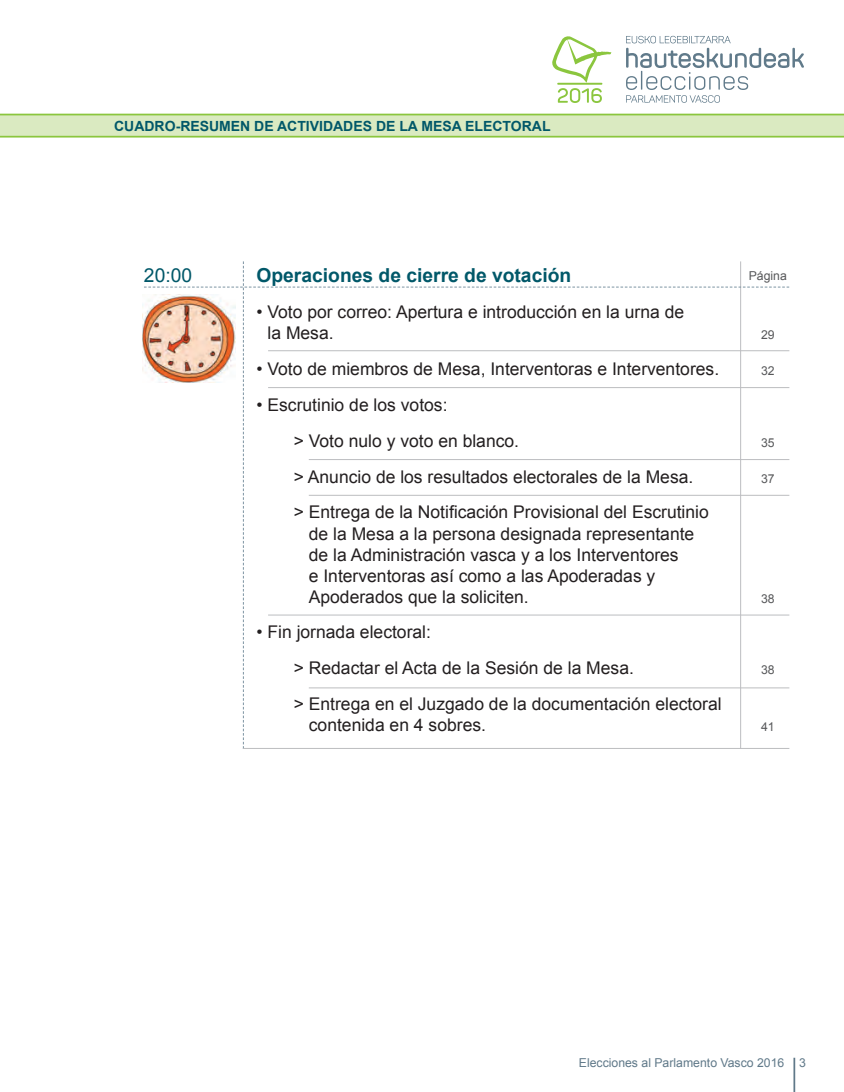
<style>
.page{position:relative;width:844px;height:1092px;background:#fff}
.page>*{position:absolute;margin:0;border:0;box-sizing:border-box;transform-origin:0 0}
.t1{font:700 19.25px "Arial";color:#015869}
.t2{font:19.25px "Arial";color:#015869}
.t3{font:17.5px/21px "Arial";color:#231f20}
.t4{font:700 14px "Arial";color:#015869}
.t5{font:12.25px "Arial";color:#607989}
.t6{font:12.25px "Arial";color:#57585a}
</style>
<div class="page">
<hr style="left:793px;top:1057px;width:2px;height:34px;background:#607989">
<div style="left:0;top:115px;width:843px;height:21px;background:#daeac1"></div>
<hr style="left:0;top:114px;width:843px;height:1px;background:#8bc63e">
<hr style="left:0;top:136px;width:843px;height:1px;background:#8bc63e">
<svg style="left:626px;top:36px;width:177px;height:67px"></svg>
<svg style="left:552px;top:36px;width:59px;height:67px"></svg>
<hr style="left:557px;top:83px;width:45px;height:2px;background:#8bc63e">
<svg style="left:144px;top:261px;width:645px;height:487px"></svg>
<hr style="left:268px;top:350px;width:521px;height:1px;background:#bcbdc0">
<hr style="left:268px;top:387px;width:521px;height:1px;background:#bcbdc0">
<hr style="left:268px;top:614px;width:521px;height:1px;background:#bcbdc0">
<hr style="left:309px;top:459px;width:480px;height:1px;background:#bcbdc0">
<hr style="left:309px;top:687px;width:480px;height:1px;background:#bcbdc0">
<hr style="left:309px;top:495px;width:480px;height:1px;background:#bcbdc0">
<hr style="left:243px;top:748px;width:546px;height:1px;background:#bcbdc0">
<img style="left:143px;top:294px;width:92px;height:88px">
<p class="t4" style="left:114px;top:117px;width:438px">CUADRO-RESUMEN DE ACTIVIDADES DE LA MESA ELECTORAL</p>
<p class="t2" style="left:144px;top:263px;width:50px">20:00</p>
<p class="t1" style="left:256px;top:262px;width:316px">Operaciones de cierre de votación</p>
<p class="t6" style="left:748px;top:268px;width:40px">Página</p>
<p class="t3" style="left:267px;top:301px;width:418px;text-indent:-11px">• Voto por correo: Apertura e introducción en la urna de la Mesa.</p>
<p class="t6" style="left:760px;top:326px;width:15px">29</p>
<p class="t3" style="left:256px;top:358px;width:464px">• Voto de miembros de Mesa, Interventoras e Interventores.</p>
<p class="t6" style="left:760px;top:362px;width:15px">32</p>
<p class="t3" style="left:256px;top:394px;width:192px">• Escrutinio de los votos:</p>
<p class="t3" style="left:294px;top:430px;width:227px">&gt; Voto nulo y voto en blanco.</p>
<p class="t6" style="left:760px;top:434px;width:15px">35</p>
<p class="t3" style="left:294px;top:466px;width:401px">&gt; Anuncio de los resultados electorales de la Mesa.</p>
<p class="t6" style="left:760px;top:470px;width:15px">37</p>
<p class="t3" style="left:309px;top:502px;width:401px;text-indent:-15px">&gt; Entrega de la Notificación Provisional del Escrutinio de la Mesa a la persona designada representante de la Administración vasca y a los Interventores<br>e Interventoras así como a las Apoderadas y Apoderados que la soliciten.</p>
<p class="t6" style="left:760px;top:590px;width:15px">38</p>
<p class="t3" style="left:256px;top:622px;width:176px">• Fin jornada electoral:</p>
<p class="t3" style="left:294px;top:657px;width:341px">&gt; Redactar el Acta de la Sesión de la Mesa.</p>
<p class="t6" style="left:760px;top:662px;width:15px">38</p>
<p class="t3" style="left:309px;top:693px;width:414px;text-indent:-15px">&gt; Entrega en el Juzgado de la documentación electoral contenida en 4 sobres.</p>
<p class="t6" style="left:760px;top:719px;width:15px">41</p>
<p class="t5" style="left:578px;top:1054px;width:207px">Elecciones al Parlamento Vasco 2016</p>
<p class="t5" style="left:799px;top:1054px;width:8px">3</p>
</div>
